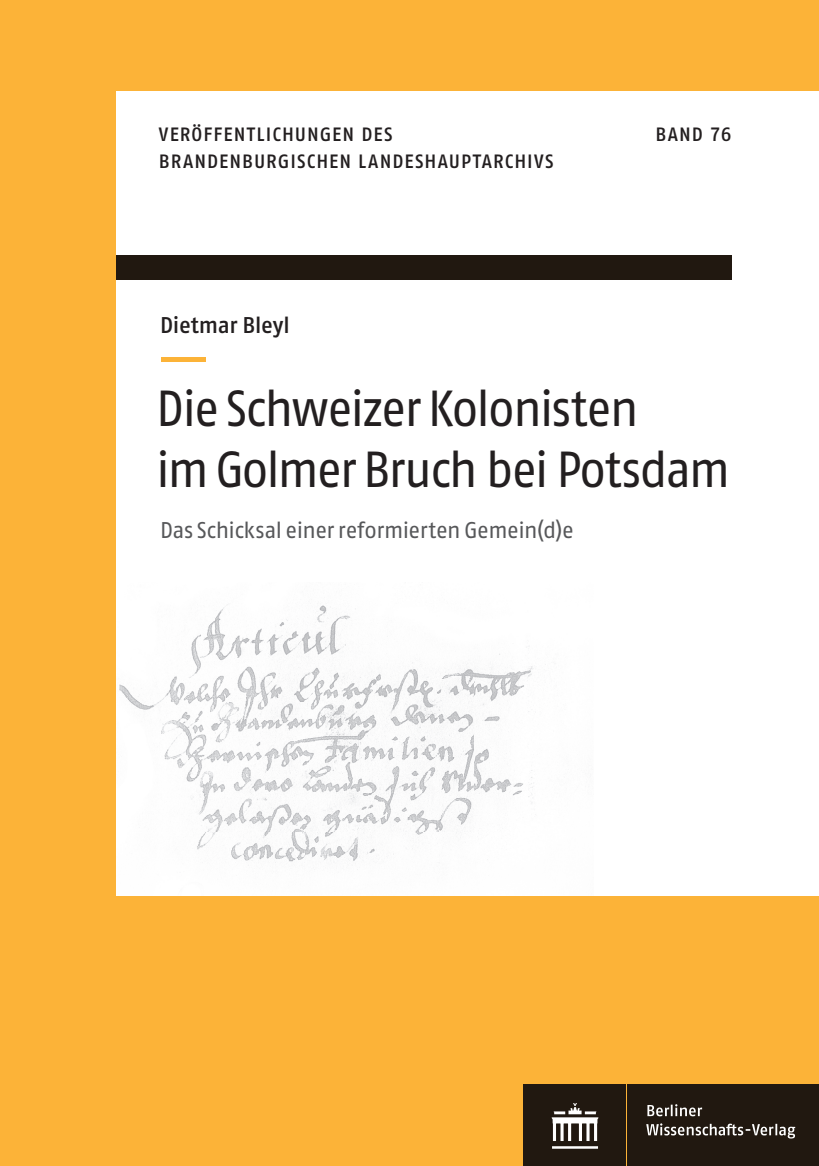
<style>
.page{position:relative;width:819px;height:1166px;background:#fff}
.page>*{position:absolute;margin:0;border:0;box-sizing:border-box;transform-origin:0 0}
.t1{font:50.57px/61.2px "Fago Pro";letter-spacing:-.045em;color:#231f20;scale:.95 1}
.t2{font:22.75px "Fago Pro";letter-spacing:-.025em;color:#57585a}
.t3{font:500 22.75px "Fago Pro";letter-spacing:-.015em;color:#231f20}
.t4{font:500 19.25px/26.2px "Fago Pro";letter-spacing:.055em;color:#231f20}
.t5{font:500 15.92px "Fago Pro";color:#fcb338;scale:3.39 1}
</style>
<div class="page">
<div style="left:0;top:0;width:819px;height:1165px;background:#fcb338"></div>
<div style="left:117px;top:91px;width:702px;height:804px;background:#fff"></div>
<div style="left:117px;top:255px;width:615px;height:25px;background:#211810"></div>
<div style="left:627px;top:1083px;width:192px;height:82px;background:#211810"></div>
<div style="left:523px;top:1083px;width:103px;height:82px;background:#211810"></div>
<svg style="left:552px;top:1103px;width:46px;height:45px"></svg>
<svg style="left:646px;top:1104px;width:149px;height:34px"></svg>
<img style="left:117px;top:895px;width:476px;height:1px">
<img style="left:119px;top:604px;width:427px;height:266px">
<p class="t4" style="left:159px;top:123px;width:396px">VERÖFFENTLICHUNGEN DES<br>BRANDENBURGISCHEN LANDESHAUPTARCHIVS</p>
<p class="t4" style="left:655px;top:123px;width:78px">BAND 76</p>
<p class="t3" style="left:160px;top:316px;width:131px">Dietmar Bleyl</p>
<p class="t5" style="left:161px;top:353px;width:15px">━</p>
<h1 class="t1" style="left:156px;top:382px;width:606px">Die Schweizer Kolonisten<br>im Golmer Bruch bei Potsdam</h1>
<p class="t2" style="left:160px;top:521px;width:415px">Das Schicksal einer reformierten Gemein(d)e</p>
</div>
